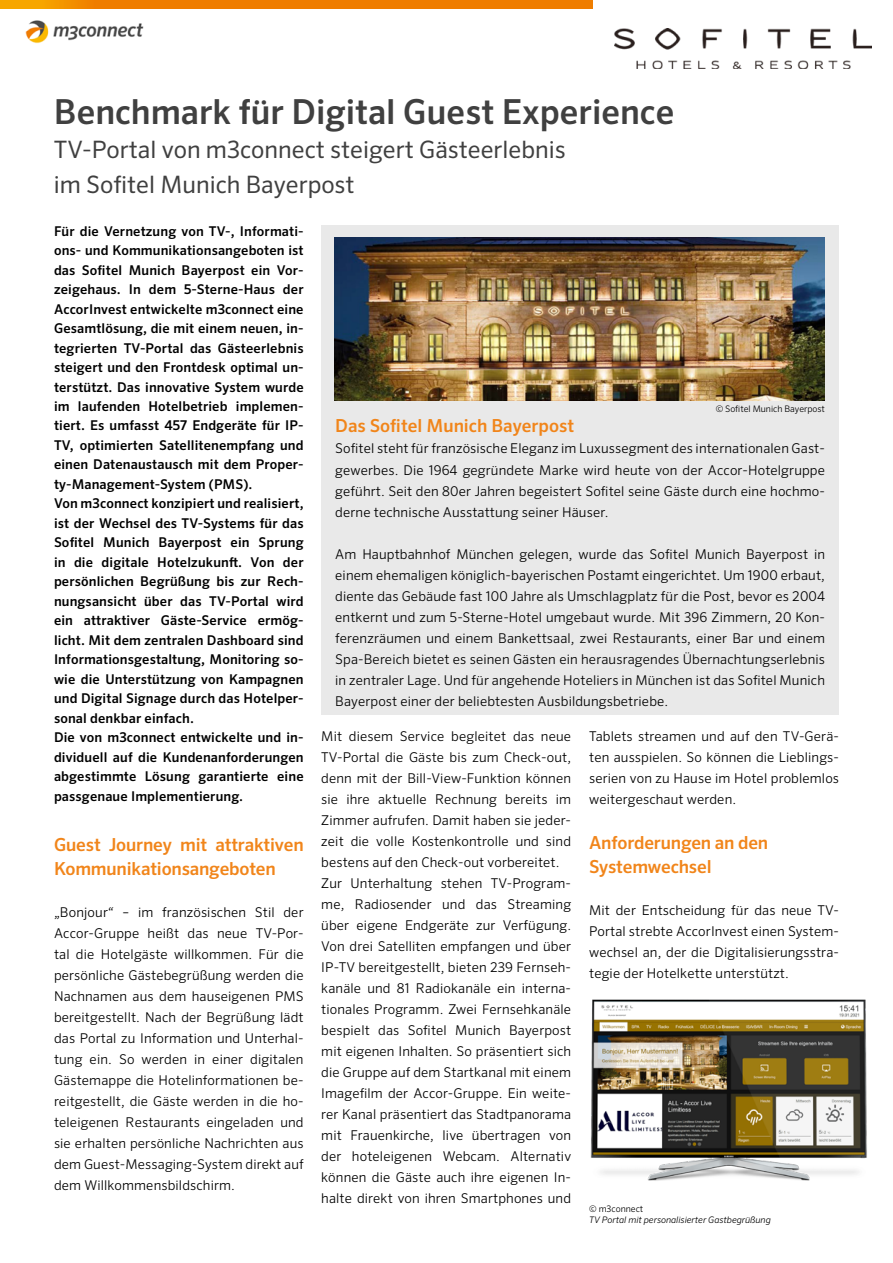
<style>
.page{position:relative;width:893px;height:1263px;background:#fff}
.page>*{position:absolute;margin:0;border:0;box-sizing:border-box;transform-origin:0 0}
.t1{font:500 34.5px "Sero Pro";color:#404040}
.t2{font:24px/34.5px "Sero Pro";color:#404040}
.t3{font:500 18px/24px "Sero Pro";letter-spacing:-.01em;color:#f1851a}
.t4{font:300 13.5px/21px "Sero Pro";letter-spacing:.01em;color:#000;text-align:justify}
.t5{font:500 13.5px/19.5px "Sero Pro";letter-spacing:.01em;color:#000}
.t6{font:italic 300 9px "Sero Pro";color:#000}
.t7{font:300 9px "Sero Pro";color:#000}
</style>
<div class="page">
<img style="left:25px;top:20px;width:119px;height:24px">
<div style="left:0;top:0;width:593px;height:9px;background:#f7a600"></div>
<div style="left:94px;top:0;width:499px;height:9px;background:#ef7d00"></div>
<svg style="left:55px;top:0;width:39px;height:9px"></svg>
<img style="left:614px;top:29px;width:258px;height:39px">
<div style="left:322px;top:225px;width:517px;height:489px;background:#e9e9e9"></div>
<img style="left:335px;top:238px;width:489px;height:163px">
<img style="left:590px;top:999px;width:277px;height:182px">
<h1 class="t1" style="left:54px;top:91px;width:622px">Benchmark für Digital Guest Experience</h1>
<h2 class="t2" style="left:54px;top:132px;width:513px">TV-Portal von m3connect steigert Gästeerlebnis im Sofitel Munich Bayerpost</h2>
<p class="t5" style="left:54px;top:221px;width:251px">Für die Vernetzung von TV-, Informati&shy;ons- und Kommunikationsangeboten ist das Sofitel Munich Bayerpost ein Vor&shy;zeigehaus. In dem 5-Sterne-Haus der AccorInvest entwickelte m3connect eine Gesamtlösung, die mit einem neuen, in&shy;tegrierten TV-Portal das Gästeerlebnis steigert und den Frontdesk optimal un&shy;terstützt. Das innovative System wurde im laufenden Hotelbetrieb implemen&shy;tiert. Es umfasst 457 Endgeräte für IP-TV, optimierten Satellitenempfang und einen Datenaustausch mit dem Proper&shy;ty-Management-System (PMS).<br>Von m3connect konzipiert und realisiert, ist der Wechsel des TV-Systems für das Sofitel Munich Bayerpost ein Sprung in die digitale Hotelzukunft. Von der persönlichen Begrüßung bis zur Rech&shy;nungsansicht über das TV-Portal wird ein attraktiver Gäste-Service ermög&shy;licht. Mit dem zentralen Dashboard sind Informationsgestaltung, Monitoring so&shy;wie die Unterstützung von Kampagnen und Digital Signage durch das Hotelper&shy;sonal denkbar einfach.<br>Die von m3connect entwickelte und in&shy;dividuell auf die Kundenanforderungen abgestimmte Lösung garantierte eine passgenaue Implementierung.</p>
<h3 class="t3" style="left:54px;top:832px;width:251px">Guest Journey mit attraktiven<br>Kommunikationsangeboten</h3>
<p class="t4" style="left:54px;top:901px;width:251px">„Bonjour“ – im französischen Stil der Accor-Gruppe heißt das neue TV-Por&shy;tal die Hotelgäste willkommen. Für die persönliche Gästebegrüßung werden die Nachnamen aus dem hauseigenen PMS bereitgestellt. Nach der Begrüßung lädt das Portal zu Information und Unterhal&shy;tung ein. So werden in einer digitalen Gästemappe die Hotelinformationen be&shy;reitgestellt, die Gäste werden in die ho&shy;teleigenen Restaurants eingeladen und sie erhalten persönliche Nachrichten aus dem Guest-Messaging-System direkt auf dem Willkommensbildschirm.</p>
<p class="t7" style="left:716px;top:403px;width:111px">© Sofitel Munich Bayerpost</p>
<h3 class="t3" style="left:335px;top:414px;width:240px">Das Sofitel Munich Bayerpost</h3>
<p class="t4" style="left:335px;top:438px;width:491px">Sofitel steht für französische Eleganz im Luxussegment des internationalen Gast&shy;gewerbes. Die 1964 gegründete Marke wird heute von der Accor-Hotelgruppe geführt. Seit den 80er Jahren begeistert Sofitel seine Gäste durch eine hochmo&shy;derne technische Ausstattung seiner Häuser.</p>
<p class="t4" style="left:335px;top:543px;width:491px">Am Hauptbahnhof München gelegen, wurde das Sofitel Munich Bayerpost in einem ehemaligen königlich-bayerischen Postamt eingerichtet. Um 1900 erbaut, diente das Gebäude fast 100 Jahre als Umschlagplatz für die Post, bevor es 2004 entkernt und zum 5-Sterne-Hotel umgebaut wurde. Mit 396 Zimmern, 20 Kon&shy;ferenzräumen und einem Bankettsaal, zwei Restaurants, einer Bar und einem Spa-Bereich bietet es seinen Gästen ein herausragendes Übernachtungserlebnis in zentraler Lage. Und für angehende Hoteliers in München ist das Sofitel Munich Bayerpost einer der beliebtesten Ausbildungsbetriebe.</p>
<p class="t4" style="left:321px;top:726px;width:251px;text-align:left">Mit diesem Service begleitet das neue TV-Portal die Gäste bis zum Check-out, denn mit der Bill-View-Funktion können sie ihre aktuelle Rechnung bereits im Zimmer aufrufen. Damit haben sie jeder&shy;zeit die volle Kostenkontrolle und sind bestens auf den Check-out vorbereitet.<br>Zur Unterhaltung stehen TV-Program&shy;me, Radiosender und das Streaming über eigene Endgeräte zur Verfügung.<br>Von drei Satelliten empfangen und über IP-TV bereitgestellt, bieten 239 Fernseh&shy;kanäle und 81 Radiokanäle ein interna&shy;tionales Programm. Zwei Fernsehkanäle bespielt das Sofitel Munich Bayerpost mit eigenen Inhalten. So präsentiert sich die Gruppe auf dem Startkanal mit einem Imagefilm der Accor-Gruppe. Ein weite&shy;rer Kanal präsentiert das Stadtpanorama mit Frauenkirche, live übertragen von der hoteleigenen Webcam. Alternativ können die Gäste auch ihre eigenen In&shy;halte direkt von ihren Smartphones und</p>
<p class="t4" style="left:589px;top:726px;width:251px">Tablets streamen und auf den TV-Gerä&shy;ten ausspielen. So können die Lieblings&shy;serien von zu Hause im Hotel problemlos weitergeschaut werden.</p>
<h3 class="t3" style="left:589px;top:831px;width:181px">Anforderungen an den<br>Systemwechsel</h3>
<p class="t4" style="left:589px;top:900px;width:251px">Mit der Entscheidung für das neue TV-Portal strebte AccorInvest einen System&shy;wechsel an, der die Digitalisierungsstra&shy;tegie der Hotelkette unterstützt.</p>
<p class="t7" style="left:589px;top:1204px;width:56px">© m3connect</p>
<p class="t6" style="left:589px;top:1214px;width:183px">TV Portal mit personalisierter Gastbegrüßung</p>
</div>
